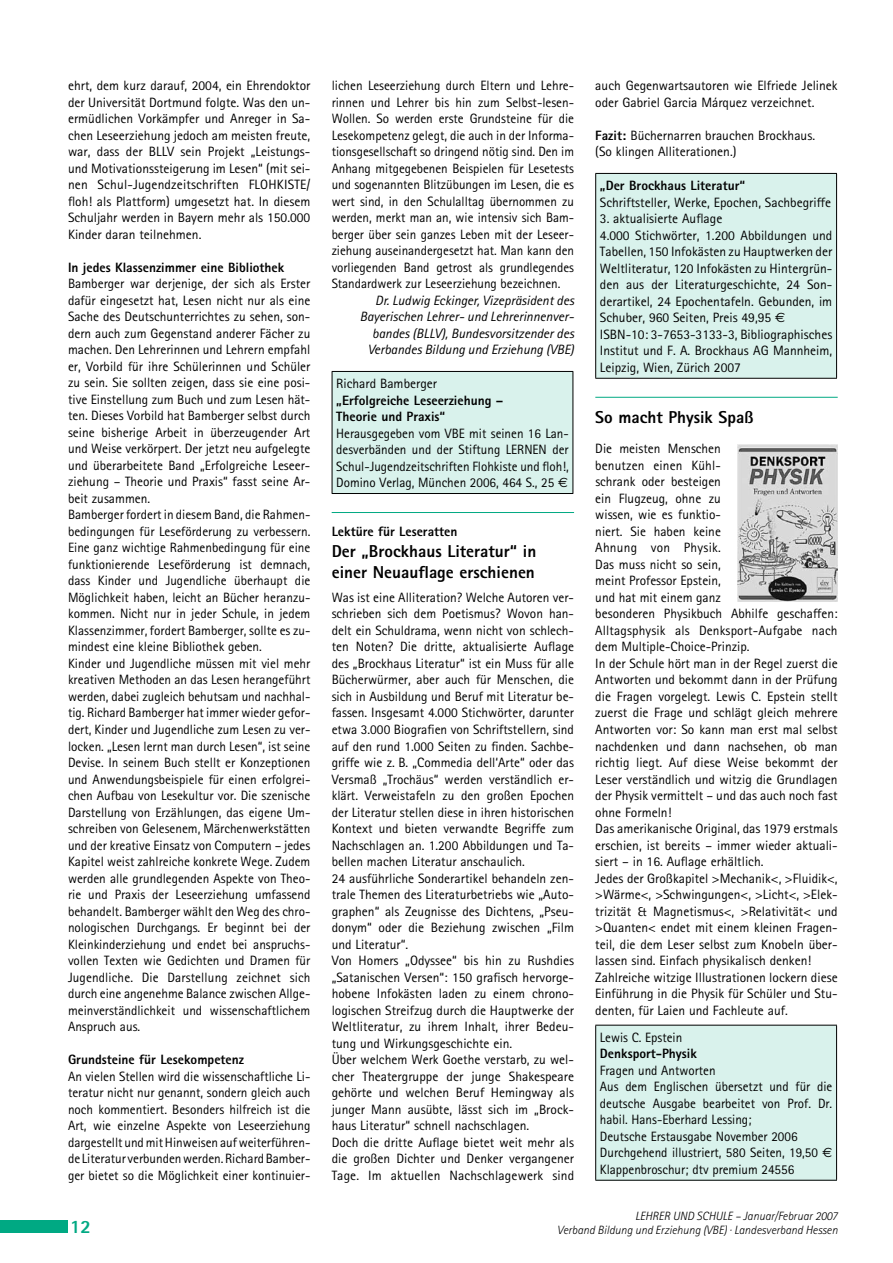
<style>
.page{position:relative;width:893px;height:1263px;background:#fff}
.page>*{position:absolute;margin:0;border:0;box-sizing:border-box;transform-origin:0 0}
.t1{font:800 18.75px "Rotis Sans Serif";color:#00a983}
.t2{font:800 17.25px/21px "Rotis Sans Serif";color:#000}
.t3{font:13.5px/16.5px "Rotis Sans Serif";color:#000}
.t4{font:800 13.5px/16.5px "Rotis Sans Serif";color:#000}
.t5{font:italic 13.5px/16.5px "Rotis Sans Serif";color:#000;text-align:right}
.t6{font:italic 300 12px "Rotis Sans Serif";color:#000}
.s1{font-family:"Euro Sans"}
.s2{font-weight:800}
</style>
<div class="page">
<div style="left:0;top:1220px;width:68px;height:13px;background:#00a983"></div>
<div style="left:332px;top:371px;width:241px;height:122px;background:#d9f2ec"></div>
<hr style="left:332px;top:371px;width:241px;height:1px;background:#000">
<hr style="left:332px;top:372px;width:1px;height:121px;background:#000">
<hr style="left:573px;top:372px;width:1px;height:121px;background:#000">
<hr style="left:332px;top:493px;width:241px;height:1px;background:#000">
<hr style="left:332px;top:512px;width:242px;height:1px;background:#00a983">
<div style="left:596px;top:173px;width:241px;height:205px;background:#d9f2ec"></div>
<hr style="left:595px;top:173px;width:242px;height:1px;background:#000">
<hr style="left:595px;top:174px;width:1px;height:204px;background:#000">
<hr style="left:836px;top:174px;width:1px;height:204px;background:#000">
<hr style="left:595px;top:378px;width:242px;height:1px;background:#000">
<hr style="left:595px;top:397px;width:243px;height:1px;background:#00a983">
<div style="left:596px;top:1025px;width:241px;height:155px;background:#d9f2ec"></div>
<hr style="left:595px;top:1025px;width:242px;height:1px;background:#000">
<hr style="left:595px;top:1025px;width:1px;height:155px;background:#000">
<hr style="left:836px;top:1025px;width:1px;height:155px;background:#000">
<hr style="left:595px;top:1180px;width:242px;height:1px;background:#000">
<img style="left:738px;top:444px;width:100px;height:158px">
<p class="t3" style="left:68px;top:77px;width:244px;text-align:justify">ehrt, dem kurz darauf, 2004, ein Ehrendoktor der Universität Dortmund folgte. Was den un&shy;ermüdlichen Vorkämpfer und Anreger in Sa&shy;chen Lese-erziehung jedoch am meisten freute, war, dass der BLLV sein Projekt „Leis-tungs&shy;und Motivationssteigerung im Lesen“ (mit sei&shy;nen Schul-Jugendzeit-schriften FLOHKISTE/ floh! als Plattform) umgesetzt hat. In diesem Schuljahr werden in Bayern mehr als 150.000<br>Kinder daran teilnehmen.</p>
<p class="t4" style="left:68px;top:259px;width:218px">In jedes Klassenzimmer eine Bibliothek</p>
<p class="t3" style="left:68px;top:275px;width:244px">Bamberger war derjenige, der sich als Erster dafür eingesetzt hat, Lesen nicht nur als eine Sache des Deutschunterrichtes zu sehen, son&shy;dern auch zum Gegenstand anderer Fächer zu machen. Den Lehrerinnen und Lehrern empfahl er, Vorbild für ihre Schülerinnen und Schüler zu sein. Sie sollten zeigen, dass sie eine posi&shy;tive Einstellung zum Buch und zum Lesen hät&shy;ten. Dieses Vorbild hat Bamberger selbst durch seine bisherige Arbeit in überzeugender Art und Weise verkörpert. Der jetzt neu auf-gelegte und überarbeitete Band „Erfolgreiche Leseer&shy;ziehung – Theorie und Praxis“ fasst seine Ar&shy;beit zusammen.<br>Bamberger fordert in diesem Band, die Rahmen&shy;bedingungen für Leseförderung zu verbessern.<br>Eine ganz wichtige Rah- menbedingung für eine funktionierende Leseförderung ist demnach, dass Kinder und Jugendliche überhaupt die Mög-- lichkeit haben, leicht an Bücher heranzu&shy;kommen. Nicht nur in jeder Schule, in jedem Klassenzimmer, fordert Bamberger, sollte es zu&shy;mindest eine kleine Bibliothek geben.<br>Kinder und Jugendliche müssen mit viel mehr kreativen Methoden an das Lesen herangeführt werden, dabei zugleich behut-sam und nachhal&shy;tig. Richard Bamberger hat immer wieder gefor&shy;dert, Kinder und Jugendliche zum Lesen zu ver&shy;locken. „Lesen lernt man durch Lesen“, ist seine Devise. In seinem Buch stellt er Konzeptionen und Anwendungsbeispiele für einen erfolgrei&shy;chen Aufbau von Lesekultur vor. Die szenische Dar-stellung von Erzählungen, das eigene Um&shy;schreiben von Gelesenem, Märchenwerkstätten und der kreative Einsatz von Computern – jedes Kapitel weist zahlreiche konkre-te Wege. Zudem werden alle grundlegenden Aspekte von Theo&shy;rie und Praxis der Leseerziehung umfassend behandelt. Bamberger wählt den Weg des chro&shy;nologischen Durchgangs. Er beginnt bei der Klein-- kinderziehung und endet bei anspruchs&shy;vollen Texten wie Gedichten und Dramen für Ju--gendliche. Die Darstellung zeichnet sich durch eine angenehme Balance zwischen Allge&shy;meinverständlichkeit und wissenschaftlichem Anspruch aus.</p>
<p class="t4" style="left:68px;top:1051px;width:178px">Grundsteine für Lesekompetenz</p>
<p class="t3" style="left:68px;top:1067px;width:244px;text-align:justify">An vielen Stellen wird die wissen-schaftliche Li&shy;teratur nicht nur genannt, sondern gleich auch noch kommentiert. Besonders hilfreich ist die Art, wie einzelne Aspekte von Lese-erziehung dar--gestellt und mit Hinweisen auf wei-terfüh- ren&shy;de Literatur verbunden werden. Richard Bamber&shy;ger bietet so die Möglichkeit einer konti- nuier-</p>
<p class="t3" style="left:332px;top:77px;width:244px">lichen Lese-erziehung durch Eltern und Lehre&shy;rinnen und Lehrer bis hin zum Selbst-lesen-- Wollen. So werden erste Grundsteine für die Lese-kompetenz gelegt, die auch in der Informa&shy;tionsgesellschaft so dringend nötig sind. Den im Anhang mitgegebenen Beispielen für Lesetests und sogenannten Blitzübungen im Le-sen, die es wert sind, in den Schulalltag übernommen zu werden, merkt man an, wie intensiv sich Bam&shy;berger über sein ganzes Leben mit der Lese-er&shy;ziehung auseinandergesetzt hat. Man kann den vorliegenden Band getrost als grundlegendes Standard-werk zur Leseerziehung bezeichnen.</p>
<p class="t5" style="left:360px;top:292px;width:216px">Dr. Ludwig Eckinger, Vizepräsident des Baye-rischen Lehrer- und Lehrerinnenver&shy;bandes (BLLV), Bundesvorsitzender des Verbandes Bildung und Erziehung (VBE)</p>
<p class="t3" style="left:336px;top:375px;width:102px">Richard Bamberger</p>
<p class="t4" style="left:336px;top:392px;width:169px">„Erfolgreiche Leseerziehung –<br>Theorie und Praxis“</p>
<p class="t3" style="left:336px;top:425px;width:234px;text-align:justify">Herausgegeben vom VBE mit sei- nen 16 Lan&shy;desverbänden und der Stiftung LERNEN der Schul-Jugend-zeitschriften Flohkiste und floh!, Domino Verlag, München 2006, 464 S., 25 <span class="s1">€</span></p>
<p class="t4" style="left:332px;top:523px;width:127px">Lektüre für Leseratten</p>
<p class="t2" style="left:332px;top:540px;width:206px">Der „Brockhaus Literatur“ in einer Neuauflage erschienen</p>
<p class="t3" style="left:332px;top:589px;width:244px">Was ist eine Alliteration? Welche Autoren ver&shy;schrieben sich dem Poetismus? Wovon han&shy;delt ein Schuldrama, wenn nicht von schlech&shy;ten Noten? Die dritte, aktualisierte Auflage des „Brockhaus Literatur“ ist ein Muss für alle Bücherwürmer, aber auch für Menschen, die sich in Ausbildung und Beruf mit Literatur be&shy;fassen. Insgesamt 4.000 Stichwörter, darunter etwa 3.000 Biografien von Schriftstellern, sind auf den rund 1.000 Seiten zu finden. Sachbe&shy;griffe wie z. B. „Commedia dell‘Arte“ oder das Versmaß „Trochäus“ werden verständlich er&shy;klärt. Verweistafeln zu den großen Epochen der Literatur stellen diese in ihren historischen Kontext und bieten verwandte Begriffe zum Nachschlagen an. 1.200 Abbildungen und Ta&shy;bellen machen Literatur anschaulich.<br>24 ausführliche Sonderartikel behandeln zen&shy;trale Themen des Literaturbetriebs wie „Auto&shy;graphen“ als Zeugnisse des Dichtens, „Pseu&shy;donym“ oder die Beziehung zwischen „Film und Literatur“.<br>Von Homers „Odyssee“ bis hin zu Rushdies „Satanischen Versen“: 150 grafisch hervorge&shy;hobene Infokästen laden zu einem chrono&shy;logischen Streifzug durch die Hauptwerke der Weltliteratur, zu ihrem Inhalt, ihrer Bedeu&shy;tung und Wirkungsgeschichte ein.<br>Über welchem Werk Goethe verstarb, zu wel&shy;cher Theatergruppe der junge Shakespeare gehörte und welchen Beruf Hemingway als junger Mann ausübte, lässt sich im „Brock&shy;haus Literatur“ schnell nachschlagen.<br>Doch die dritte Auflage bietet weit mehr als die großen Dichter und Denker vergangener Tage. Im aktuellen Nachschlagewerk sind</p>
<p class="t3" style="left:595px;top:77px;width:244px">auch Gegenwartsautoren wie Elfriede Jelinek oder Gabriel Garcia Márquez verzeichnet.</p>
<p class="t3" style="left:595px;top:127px;width:221px"><span class="s2">Fazit:</span> Büchernarren brauchen Brockhaus. (So klingen Alliterationen.)</p>
<p class="t4" style="left:600px;top:177px;width:147px">„Der Brockhaus Literatur“</p>
<p class="t3" style="left:600px;top:194px;width:233px">Schriftsteller, Werke, Epochen, Sachbegriffe</p>
<p class="t3" style="left:600px;top:210px;width:234px">3. aktualisierte Auflage<br>4.000 Stichwörter, 1.200 Abbildungen und Tabellen, 150 Infokästen zu Hauptwerken der Weltliteratur, 120 Infokästen zu Hintergrün&shy;den aus der Literaturgeschichte, 24 Son&shy;derartikel, 24 Epochentafeln. Gebunden, im Schuber, 960 Seiten, Preis 49,95 <span class="s1">€ </span>ISBN-10: 3-7653-3133-3, Bibliographisches Institut und F. A. Brockhaus AG Mannheim, Leipzig, Wien, Zürich 2007</p>
<p class="t2" style="left:595px;top:406px;width:160px">So macht Physik Spaß</p>
<p class="t3" style="left:595px;top:440px;width:244px">Die meisten Menschen<br>benutzen einen Kühl-<br>schrank oder be-steigen<br>ein Flugzeug, ohne zu<br>wissen, wie es funktio-<br>niert. Sie haben keine<br>Ahnung von Physik.<br>Das muss nicht so sein,<br>meint Professor Epstein,<br>und hat mit einem ganz<br>besonderen Physikbuch Abhilfe geschaffen:<br>Alltagsphysik als Denksport-Aufgabe nach dem Multiple-Choice-Prinzip.<br>In der Schule hört man in der Regel zuerst die Antworten und bekommt dann in der Prüfung die Fragen vorgelegt. Lewis C. Epstein stellt zuerst die Frage und schlägt gleich mehrere Antworten vor: So kann man erst mal selbst nachdenken und dann nachsehen, ob man richtig liegt. Auf diese Weise bekommt der Leser verständlich und witzig die Grundlagen der Physik vermittelt – und das auch noch fast ohne Formeln!<br>Das amerikanische Original, das 1979 erstmals erschien, ist bereits – immer wieder aktuali&shy;siert – in 16. Auflage erhältlich.<br>Jedes der Großkapitel &gt;Mechanik&lt;, &gt;Fluidik&lt;, &gt;Wärme&lt;, &gt;Schwingungen&lt;, &gt;Licht&lt;, &gt;Elek&shy;trizität &amp; Magnetismus&lt;, &gt;Relativität&lt; und &gt;Quanten&lt; endet mit einem kleinen Fragen&shy;teil, die dem Leser selbst zum Knobeln über&shy;lassen sind. Einfach physikalisch denken!<br>Zahlreiche witzige Illustrationen lockern diese Einführung in die Physik für Schüler und Stu&shy;denten, für Laien und Fachleute auf.</p>
<p class="t3" style="left:600px;top:1029px;width:84px">Lewis C. Epstein</p>
<p class="t4" style="left:600px;top:1045px;width:98px">Denksport-Physik</p>
<p class="t3" style="left:600px;top:1062px;width:234px">Fragen und Antworten<br>Aus dem Englischen übersetzt und für die deutsche Ausgabe bearbeitet von Prof. Dr. habil. Hans-Eberhard Lessing;<br>Deutsche Erstausgabe November 2006<br>Durchgehend illustriert, 580 Seiten, 19,50 <span class="s1">€ </span>Klappenbroschur; dtv premium 24556</p>
<p class="t6" style="left:635px;top:1209px;width:204px">LEHRER UND SCHULE – Januar/Februar 2007</p>
<h1 class="t1" style="left:70px;top:1215px;width:10px">12</h1>
<p class="t6" style="left:557px;top:1223px;width:282px">Verband Bildung und Erziehung (VBE) · Landesverband Hessen</p>
</div>
